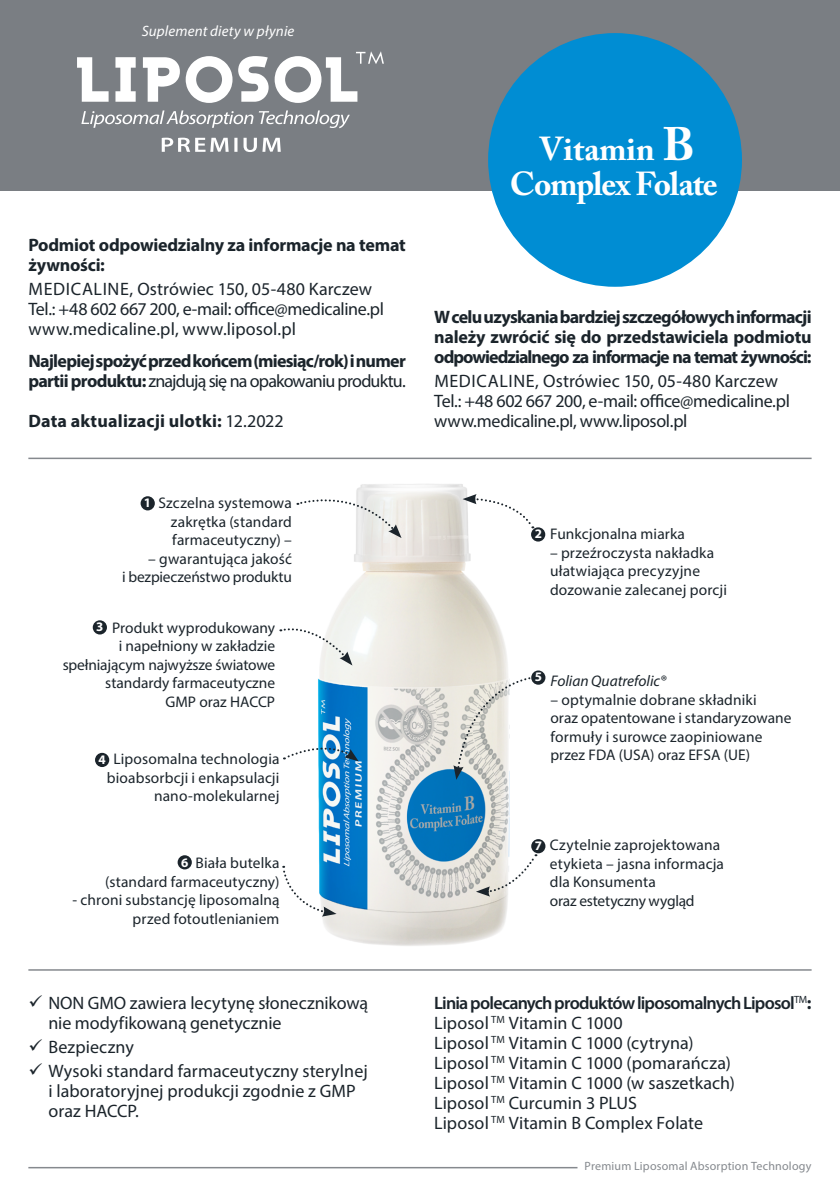
<style>
.page{position:relative;width:840px;height:1191px;background:#fff}
.page>*{position:absolute;margin:0;border:0;box-sizing:border-box;transform-origin:0 0}
.t1{font:700 46.6px "Adobe Caslon Pro";color:#fff}
.t2{font:700 33px "Adobe Caslon Pro";letter-spacing:-.02em;color:#fff}
.t3{font:700 33px "Adobe Caslon Pro";color:#fff}
.t4{font:18px/20px "Myriad Pro";color:#1b242b}
.t5{font:700 18px/20px "Myriad Pro";letter-spacing:-.035em;color:#1b242b}
.t6{font:18px "Myriad Pro";letter-spacing:-.02em;color:#1b242b}
.t7{font:700 18px/20px "Myriad Pro";letter-spacing:-.015em;color:#1b242b}
.t8{font:600 18px "Myriad Pro";letter-spacing:-.045em;color:#1b242b}
.t9{font:700 18px "Myriad Pro";letter-spacing:.01em;color:#1b242b}
.t10{font:15.4px/18.4px "Myriad Pro";letter-spacing:.01em;color:#1b242b;text-align:right}
.t11{font:italic 15.4px "Myriad Pro";color:#1b242b}
.t12{font:italic 15px "Myriad Pro";letter-spacing:.01em;color:#fff}
.t13{font:700 13px "Myriad Pro";color:#fff}
.t14{font:12px "Myriad Pro";letter-spacing:.015em;color:#85898e}
.s1{font-weight:400}
.s2{font-weight:700}
</style>
<div class="page">
<img style="left:318px;top:484px;width:192px;height:462px">
<div style="left:0;top:0;width:839px;height:190px;background:#7a7e83"></div>
<div style="left:488px;top:33px;width:253px;height:254px;background:#008dd3;border-radius:50%"></div>
<hr style="left:28px;top:457px;width:783px;height:2px;background:#85898e">
<hr style="left:28px;top:969px;width:783px;height:1px;background:#85898e">
<div style="left:530px;top:527px;width:15px;height:14px;background:#1b242b;border-radius:50%"></div>
<div style="left:140px;top:496px;width:15px;height:14px;background:#1b242b;border-radius:50%"></div>
<div style="left:93px;top:620px;width:14px;height:14px;background:#1b242b;border-radius:50%"></div>
<div style="left:531px;top:670px;width:14px;height:14px;background:#1b242b;border-radius:50%"></div>
<div style="left:95px;top:753px;width:14px;height:14px;background:#1b242b;border-radius:50%"></div>
<div style="left:177px;top:855px;width:15px;height:14px;background:#1b242b;border-radius:50%"></div>
<div style="left:531px;top:839px;width:14px;height:14px;background:#1b242b;border-radius:50%"></div>
<svg style="left:297px;top:493px;width:104px;height:45px"></svg>
<svg style="left:462px;top:494px;width:71px;height:34px"></svg>
<svg style="left:280px;top:625px;width:72px;height:40px"></svg>
<svg style="left:453px;top:676px;width:81px;height:104px"></svg>
<svg style="left:475px;top:854px;width:62px;height:42px"></svg>
<svg style="left:282px;top:866px;width:54px;height:50px"></svg>
<svg style="left:283px;top:743px;width:75px;height:18px"></svg>
<svg style="left:77px;top:51px;width:306px;height:52px"></svg>
<svg style="left:162px;top:138px;width:118px;height:14px"></svg>
<svg style="left:81px;top:110px;width:268px;height:18px"></svg>
<hr style="left:28px;top:1166px;width:549px;height:2px;background:#85898e">
<p class="t12" style="left:142px;top:22px;width:154px">Suplement diety w płynie</p>
<p class="t7" style="left:28px;top:234px;width:378px">Podmiot odpowiedzialny za informacje na temat żywności:</p>
<p class="t4" style="left:29px;top:278px;width:345px">MEDICALINE, Ostrówiec 150, 05-480 Karczew</p>
<p class="t6" style="left:28px;top:298px;width:357px">Tel.: +48 602 667 200, e-mail: office@medicaline.pl</p>
<p class="t4" style="left:28px;top:318px;width:269px">www.medicaline.pl, www.liposol.pl</p>
<p class="t5" style="left:28px;top:350px;width:379px">Najlepiej spożyć przed końcem (miesiąc/rok) i numer partii produktu: <span class="s1">znajdują się na opakowaniu produktu.</span></p>
<p class="t9" style="left:28px;top:409px;width:257px">Data aktualizacji ulotki: <span class="s1">12.2022</span></p>
<p class="t10" style="left:158px;top:494px;width:135px">Szczelna systemowa</p>
<p class="t10" style="left:171px;top:512px;width:122px;text-align:left">zakrętka (standard farmaceutyczny) –</p>
<p class="t10" style="left:122px;top:549px;width:171px">– gwarantująca jakość<br>i bezpieczeństwo produktu</p>
<p class="t10" style="left:63px;top:618px;width:214px">Produkt wyprodukowany<br>i napełniony w zakładzie spełniającym najwyższe światowe standardy farmaceutyczne<br>GMP oraz HACCP</p>
<p class="t13" style="left:144px;top:494px;width:9px">1</p>
<p class="t13" style="left:96px;top:618px;width:9px">3</p>
<p class="t10" style="left:113px;top:749px;width:167px">Liposomalna technologia</p>
<p class="t10" style="left:107px;top:768px;width:174px">bioabsorbcji i enkapsulacji nano-molekularnej</p>
<p class="t13" style="left:98px;top:751px;width:9px">4</p>
<p class="t10" style="left:105px;top:853px;width:176px">Biała butelka<br>(standard farmaceutyczny)</p>
<p class="t10" style="left:73px;top:890px;width:208px">- chroni substancję liposomalną przed fotoutlenianiem</p>
<p class="t13" style="left:181px;top:854px;width:9px">6</p>
<p class="t4" style="left:48px;top:993px;width:321px;text-indent:-20px">✓ NON GMO zawiera lecytynę słonecznikową nie modyfikowaną genetycznie</p>
<p class="t4" style="left:28px;top:1037px;width:107px">✓ Bezpieczny</p>
<p class="t4" style="left:48px;top:1061px;width:320px;text-indent:-20px">✓ Wysoki standard farmaceutyczny sterylnej i laboratoryjnej produkcji zgodnie z GMP oraz HACCP.</p>
<p class="t3" style="left:539px;top:130px;width:116px">Vitamin</p>
<p class="t1" style="left:662px;top:117px;width:34px">B</p>
<p class="t2" style="left:509px;top:164px;width:209px">Complex Folate</p>
<p class="t5" style="left:434px;top:306px;width:379px;text-align:justify">W celu uzyskania bardziej szczegółowych informacji należy zwrócić się do przedstawiciela podmiotu odpowiedzialnego za informacje na temat żywności:</p>
<p class="t4" style="left:434px;top:371px;width:345px">MEDICALINE, Ostrówiec 150, 05-480 Karczew</p>
<p class="t6" style="left:434px;top:390px;width:357px">Tel.: +48 602 667 200, e-mail: office@medicaline.pl</p>
<p class="t4" style="left:434px;top:411px;width:255px">www.medicaline.pl, www.liposol.pl</p>
<p class="t13" style="left:534px;top:525px;width:9px">2</p>
<p class="t10" style="left:549px;top:524px;width:136px">Funkcjonalna miarka</p>
<p class="t10" style="left:549px;top:543px;width:166px">– przeźroczysta nakładka</p>
<p class="t10" style="left:549px;top:561px;width:151px">ułatwiająca precyzyjne</p>
<p class="t10" style="left:549px;top:580px;width:178px">dozowanie zalecanej porcji</p>
<p class="t13" style="left:534px;top:668px;width:9px">5</p>
<p class="t11" style="left:550px;top:672px;width:117px">Folian Quatrefolic®</p>
<p class="t10" style="left:550px;top:690px;width:208px">– optymalnie dobrane składniki</p>
<p class="t10" style="left:550px;top:709px;width:242px">oraz opatentowane i standaryzowane</p>
<p class="t10" style="left:550px;top:727px;width:213px;text-align:left">formuły i surowce zaopiniowane przez FDA (USA) oraz EFSA (UE)</p>
<p class="t13" style="left:534px;top:837px;width:9px">7</p>
<p class="t10" style="left:549px;top:835px;width:175px;text-align:left">Czytelnie zaprojektowana etykieta – jasna informacja dla Konsumenta<br>oraz estetyczny wygląd</p>
<p class="t8" style="left:434px;top:991px;width:379px">Linia polecanych produktów liposomalnych Liposol<sup>TM</sup><span class="s2">:</span></p>
<p class="t4" style="left:434px;top:1012px;width:190px">Liposol <sup>TM</sup> Vitamin C 1000</p>
<p class="t4" style="left:434px;top:1032px;width:261px">Liposol <sup>TM</sup> Vitamin C 1000 (cytryna)</p>
<p class="t4" style="left:434px;top:1052px;width:298px">Liposol <sup>TM</sup> Vitamin C 1000 (pomarańcza)</p>
<p class="t4" style="left:434px;top:1072px;width:302px">Liposol <sup>TM</sup> Vitamin C 1000 (w saszetkach)</p>
<p class="t4" style="left:434px;top:1092px;width:204px">Liposol <sup>TM</sup> Curcumin 3 PLUS</p>
<p class="t4" style="left:434px;top:1112px;width:270px">Liposol <sup>TM</sup> Vitamin B Complex Folate</p>
<p class="t14" style="left:584px;top:1158px;width:228px">Premium Liposomal Absorption Technology</p>
</div>
